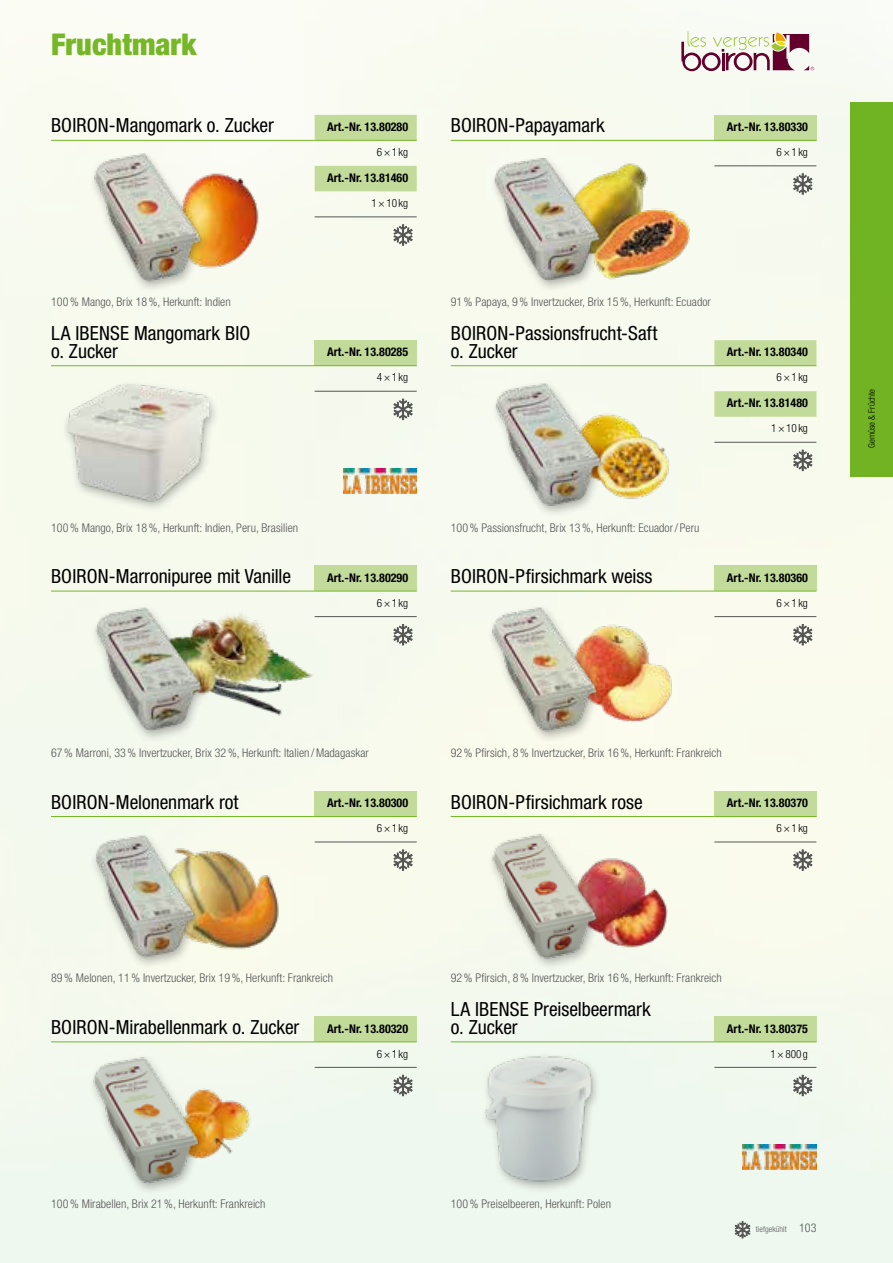
<style>
.page{position:relative;width:893px;height:1263px;background:#fff}
.page>*{position:absolute;margin:0;border:0;box-sizing:border-box;transform-origin:0 0}
.t1{font:900 condensed 30px "Helvetica Neue LT Std";letter-spacing:.005em;color:#75b726}
.t2{font:condensed 19.5px/18px "Helvetica Neue LT Std";color:#000}
.t3{font:300 condensed 12px "Helvetica Neue LT Std";letter-spacing:.005em;color:#565655}
.t4{font:700 condensed 12px "Helvetica Neue LT Std";letter-spacing:.005em;color:#000}
.t5{font:300 condensed 11.25px "Helvetica Neue LT Std";color:#000}
.t6{font:300 condensed 9px "Helvetica Neue LT Std";color:#000}
.t7{font:300 condensed 8.25px "Helvetica Neue LT Std";letter-spacing:.005em;color:#565655}
</style>
<div class="page">
<img style="left:0;top:0;width:893px;height:1263px">
<svg style="left:714px;top:340px;width:102px;height:77px;background:#d4e5b5"></svg>
<hr style="left:714px;top:442px;width:102px;height:1px;background:#565655">
<hr style="left:451px;top:365px;width:263px;height:1px;background:#75b726">
<hr style="left:714px;top:365px;width:102px;height:1px;background:#75b726">
<svg style="left:793px;top:450px;width:19px;height:21px"></svg>
<svg style="left:315px;top:115px;width:102px;height:76px"></svg>
<hr style="left:315px;top:216px;width:102px;height:1px;background:#565655">
<hr style="left:51px;top:140px;width:264px;height:1px;background:#75b726">
<hr style="left:315px;top:140px;width:102px;height:1px;background:#75b726">
<svg style="left:393px;top:224px;width:20px;height:22px"></svg>
<div style="left:315px;top:340px;width:102px;height:26px;background:#c3db9a"></div>
<hr style="left:315px;top:391px;width:102px;height:1px;background:#565655">
<hr style="left:51px;top:365px;width:264px;height:1px;background:#75b726">
<hr style="left:315px;top:365px;width:102px;height:1px;background:#75b726">
<svg style="left:393px;top:399px;width:20px;height:21px"></svg>
<div style="left:315px;top:566px;width:102px;height:25px;background:#c3db9a"></div>
<hr style="left:315px;top:616px;width:102px;height:1px;background:#565655">
<hr style="left:51px;top:591px;width:264px;height:1px;background:#75b726">
<hr style="left:315px;top:591px;width:102px;height:1px;background:#75b726">
<svg style="left:393px;top:624px;width:20px;height:21px"></svg>
<div style="left:315px;top:791px;width:102px;height:25px;background:#c3db9a"></div>
<hr style="left:315px;top:842px;width:102px;height:1px;background:#565655">
<hr style="left:51px;top:816px;width:264px;height:1px;background:#75b726">
<hr style="left:315px;top:816px;width:102px;height:1px;background:#75b726">
<svg style="left:393px;top:849px;width:20px;height:22px"></svg>
<div style="left:315px;top:1016px;width:102px;height:26px;background:#c3db9a"></div>
<hr style="left:315px;top:1067px;width:102px;height:1px;background:#565655">
<hr style="left:51px;top:1041px;width:264px;height:1px;background:#75b726">
<hr style="left:315px;top:1041px;width:102px;height:1px;background:#75b726">
<svg style="left:393px;top:1075px;width:20px;height:21px"></svg>
<div style="left:714px;top:115px;width:102px;height:25px;background:#c3db9a"></div>
<hr style="left:714px;top:165px;width:102px;height:1px;background:#565655">
<hr style="left:451px;top:140px;width:263px;height:1px;background:#75b726">
<hr style="left:714px;top:140px;width:102px;height:1px;background:#75b726">
<svg style="left:793px;top:173px;width:19px;height:22px"></svg>
<div style="left:714px;top:791px;width:102px;height:25px;background:#c3db9a"></div>
<hr style="left:714px;top:842px;width:102px;height:1px;background:#565655">
<hr style="left:451px;top:816px;width:263px;height:1px;background:#75b726">
<hr style="left:714px;top:816px;width:102px;height:1px;background:#75b726">
<svg style="left:793px;top:849px;width:19px;height:22px"></svg>
<div style="left:714px;top:1016px;width:102px;height:26px;background:#c3db9a"></div>
<hr style="left:714px;top:1067px;width:102px;height:1px;background:#565655">
<hr style="left:451px;top:1041px;width:263px;height:1px;background:#75b726">
<hr style="left:714px;top:1041px;width:102px;height:1px;background:#75b726">
<svg style="left:793px;top:1075px;width:19px;height:21px"></svg>
<div style="left:714px;top:566px;width:102px;height:25px;background:#c3db9a"></div>
<hr style="left:714px;top:616px;width:102px;height:1px;background:#565655">
<hr style="left:451px;top:591px;width:263px;height:1px;background:#75b726">
<hr style="left:714px;top:591px;width:102px;height:1px;background:#75b726">
<svg style="left:793px;top:624px;width:19px;height:21px"></svg>
<svg style="left:735px;top:1221px;width:15px;height:17px"></svg>
<h1 class="t1" style="left:51px;top:26px;width:147px">Fruchtmark</h1>
<h2 class="t2" style="left:51px;top:116px;width:224px">BOIRON-Mangomark o. Zucker</h2>
<p class="t4" style="left:327px;top:119px;width:83px">Art.-Nr. 13.80280</p>
<p class="t5" style="left:377px;top:146px;width:33px">6×1kg</p>
<p class="t4" style="left:327px;top:171px;width:83px">Art.-Nr. 13.81460</p>
<p class="t5" style="left:371px;top:197px;width:38px">1×10kg</p>
<p class="t3" style="left:51px;top:295px;width:181px">100% Mango, Brix 18%, Herkunft: Indien</p>
<h2 class="t2" style="left:51px;top:324px;width:201px">LA IBENSE Mangomark BIO o. Zucker</h2>
<p class="t4" style="left:327px;top:345px;width:83px">Art.-Nr. 13.80285</p>
<p class="t5" style="left:377px;top:371px;width:33px">4×1kg</p>
<p class="t3" style="left:51px;top:520px;width:249px">100% Mango, Brix 18%, Herkunft: Indien, Peru, Brasilien</p>
<h2 class="t2" style="left:51px;top:567px;width:241px">BOIRON-Marronipuree mit Vanille</h2>
<p class="t4" style="left:327px;top:570px;width:83px">Art.-Nr. 13.80290</p>
<p class="t5" style="left:377px;top:596px;width:33px">6×1kg</p>
<h2 class="t2" style="left:451px;top:116px;width:155px">BOIRON-Papayamark</h2>
<p class="t4" style="left:727px;top:119px;width:83px">Art.-Nr. 13.80330</p>
<p class="t5" style="left:777px;top:146px;width:33px">6×1kg</p>
<p class="t3" style="left:451px;top:295px;width:262px">91% Papaya, 9% Invertzucker, Brix 15%, Herkunft: Ecuador</p>
<h2 class="t2" style="left:451px;top:324px;width:208px">BOIRON-Passionsfrucht-Saft o. Zucker</h2>
<p class="t4" style="left:727px;top:345px;width:83px">Art.-Nr. 13.80340</p>
<p class="t5" style="left:777px;top:371px;width:33px">6×1kg</p>
<p class="t4" style="left:727px;top:396px;width:83px">Art.-Nr. 13.81480</p>
<p class="t5" style="left:771px;top:422px;width:38px">1×10kg</p>
<p class="t3" style="left:451px;top:520px;width:250px">100% Passionsfrucht, Brix 13%, Herkunft: Ecuador/ Peru</p>
<h2 class="t2" style="left:451px;top:567px;width:203px">BOIRON-Pfirsichmark weiss</h2>
<p class="t4" style="left:727px;top:570px;width:83px">Art.-Nr. 13.80360</p>
<p class="t5" style="left:777px;top:596px;width:33px">6×1kg</p>
<p class="t3" style="left:51px;top:746px;width:319px">67% Marroni, 33% Invertzucker, Brix 32%, Herkunft: Italien /Madagaskar</p>
<h2 class="t2" style="left:51px;top:793px;width:189px">BOIRON-Melonenmark rot</h2>
<p class="t4" style="left:327px;top:796px;width:83px">Art.-Nr. 13.80300</p>
<p class="t5" style="left:377px;top:822px;width:33px">6×1kg</p>
<p class="t3" style="left:451px;top:746px;width:273px">92% Pfirsich, 8% Invertzucker, Brix 16%, Herkunft: Frankreich</p>
<h2 class="t2" style="left:451px;top:793px;width:193px">BOIRON-Pfirsichmark rose</h2>
<p class="t4" style="left:727px;top:796px;width:83px">Art.-Nr. 13.80370</p>
<p class="t5" style="left:777px;top:822px;width:33px">6×1kg</p>
<p class="t6" style="left:867px;top:448px;width:61px;rotate:-90deg">Gemüse &amp; Früchte</p>
<p class="t3" style="left:51px;top:971px;width:283px">89% Melonen, 11% Invertzucker, Brix 19%, Herkunft: Frankreich</p>
<h2 class="t2" style="left:51px;top:1018px;width:250px">BOIRON-Mirabellenmark o. Zucker</h2>
<p class="t4" style="left:327px;top:1021px;width:83px">Art.-Nr. 13.80320</p>
<p class="t5" style="left:377px;top:1047px;width:33px">6×1kg</p>
<p class="t3" style="left:451px;top:971px;width:273px">92% Pfirsich, 8% Invertzucker, Brix 16%, Herkunft: Frankreich</p>
<h2 class="t2" style="left:451px;top:1000px;width:202px">LA IBENSE Preiselbeermark o. Zucker</h2>
<p class="t4" style="left:727px;top:1021px;width:83px">Art.-Nr. 13.80375</p>
<p class="t5" style="left:770px;top:1047px;width:39px">1×800g</p>
<p class="t3" style="left:51px;top:1196px;width:216px">100% Mirabellen, Brix 21%, Herkunft: Frankreich</p>
<p class="t3" style="left:451px;top:1196px;width:162px">100% Preiselbeeren, Herkunft: Polen</p>
<p class="t7" style="left:756px;top:1224px;width:32px">tiefgekühlt</p>
<p class="t3" style="left:799px;top:1221px;width:19px">103</p>
</div>
